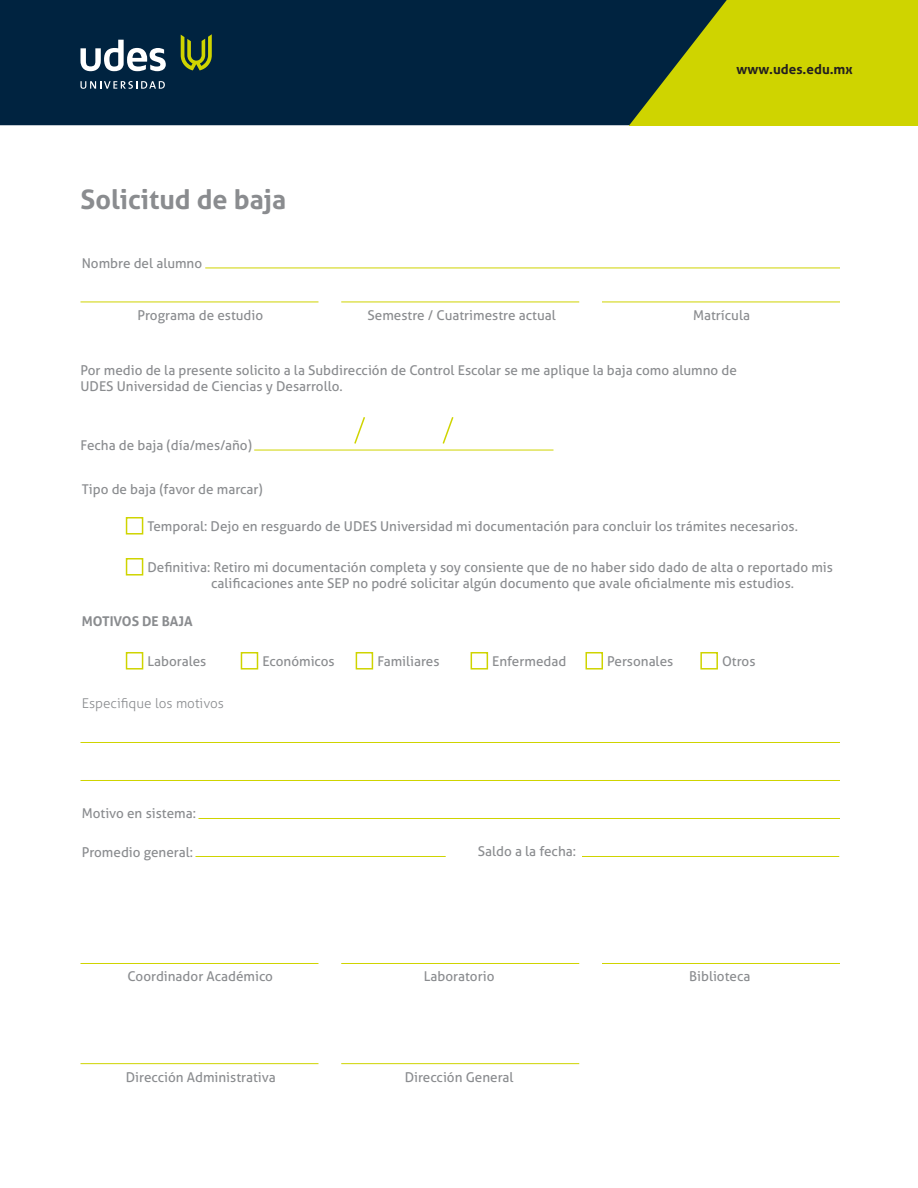
<style>
.page{position:relative;width:918px;height:1188px;background:#fff}
.page>*{position:absolute;margin:0;border:0;box-sizing:border-box;transform-origin:0 0}
.t1{font:700 27px "Aller";color:#8a8c8f}
.t2{font:13.5px/16.2px "Aller";color:#8a8c8f}
.t3{font:300 13.5px "Aller";color:#8a8c8f}
.t4{font:700 13.5px "Aller";color:#231f20}
.t5{font:700 13.5px "Aller";color:#8a8c8f}
</style>
<div class="page">
<div style="left:126px;top:517px;width:17px;height:18px;border:2px solid #cfd400"></div>
<div style="left:126px;top:652px;width:17px;height:18px;border:2px solid #cfd400"></div>
<div style="left:241px;top:652px;width:17px;height:18px;border:2px solid #cfd400"></div>
<div style="left:356px;top:652px;width:17px;height:18px;border:2px solid #cfd400"></div>
<div style="left:471px;top:652px;width:17px;height:18px;border:2px solid #cfd400"></div>
<div style="left:585px;top:652px;width:18px;height:18px;border:2px solid #cfd400"></div>
<div style="left:700px;top:652px;width:18px;height:18px;border:2px solid #cfd400"></div>
<div style="left:126px;top:558px;width:17px;height:18px;border:2px solid #cfd400"></div>
<hr style="left:205px;top:268px;width:635px;height:1px;background:#cfd400">
<hr style="left:254px;top:450px;width:299px;height:1px;background:#cfd400">
<hr style="left:80px;top:302px;width:238px;height:1px;background:#cfd400">
<hr style="left:80px;top:780px;width:760px;height:1px;background:#cfd400">
<hr style="left:195px;top:856px;width:251px;height:1px;background:#cfd400">
<hr style="left:582px;top:856px;width:257px;height:1px;background:#cfd400">
<hr style="left:80px;top:742px;width:760px;height:1px;background:#cfd400">
<hr style="left:198px;top:818px;width:642px;height:1px;background:#cfd400">
<hr style="left:341px;top:302px;width:238px;height:1px;background:#cfd400">
<hr style="left:602px;top:302px;width:238px;height:1px;background:#cfd400">
<hr style="left:80px;top:963px;width:238px;height:1px;background:#cfd400">
<hr style="left:341px;top:963px;width:238px;height:1px;background:#cfd400">
<hr style="left:602px;top:963px;width:238px;height:1px;background:#cfd400">
<hr style="left:80px;top:1063px;width:238px;height:1px;background:#cfd400">
<hr style="left:341px;top:1063px;width:238px;height:1px;background:#cfd400">
<svg style="left:354px;top:417px;width:11px;height:27px"></svg>
<svg style="left:442px;top:417px;width:12px;height:27px"></svg>
<div style="left:629px;top:0;width:289px;height:125px;background:#cfd400"></div>
<svg style="left:0;top:0;width:727px;height:125px;background:#0e2f3b"></svg>
<svg style="left:80px;top:40px;width:86px;height:31px"></svg>
<svg style="left:181px;top:34px;width:31px;height:36px"></svg>
<svg style="left:80px;top:81px;width:85px;height:8px"></svg>
<h1 class="t1" style="left:80px;top:183px;width:207px">Solicitud de baja</h1>
<p class="t2" style="left:82px;top:255px;width:122px">Nombre del alumno</p>
<p class="t4" style="left:737px;top:61px;width:118px">www.udes.edu.mx</p>
<p class="t2" style="left:138px;top:307px;width:127px">Programa de estudio</p>
<p class="t2" style="left:368px;top:307px;width:190px">Semestre / Cuatrimestre actual</p>
<p class="t2" style="left:693px;top:307px;width:58px">Matrícula</p>
<p class="t2" style="left:80px;top:362px;width:658px">Por medio de la presente solicito a la Subdirección de Control Escolar se me aplique la baja como alumno de<br>UDES Universidad de Ciencias y Desarrollo.</p>
<p class="t2" style="left:80px;top:437px;width:173px">Fecha de baja (día/mes/año)</p>
<p class="t2" style="left:82px;top:481px;width:183px">Tipo de baja (favor de marcar)</p>
<p class="t2" style="left:147px;top:518px;width:652px">Temporal: Dejo en resguardo de UDES Universidad mi documentación para concluir los trámites necesarios.</p>
<p class="t2" style="left:211px;top:559px;width:623px;text-indent:-64px">Definitiva: Retiro mi documentación completa y soy consiente que de no haber sido dado de alta o reportado mis calificaciones ante SEP no podré solicitar algún documento que avale oficialmente mis estudios.</p>
<p class="t5" style="left:82px;top:613px;width:112px">MOTIVOS DE BAJA</p>
<p class="t2" style="left:147px;top:653px;width:60px">Laborales</p>
<p class="t2" style="left:262px;top:653px;width:74px">Económicos</p>
<p class="t2" style="left:377px;top:653px;width:64px">Familiares</p>
<p class="t2" style="left:492px;top:653px;width:76px">Enfermedad</p>
<p class="t2" style="left:607px;top:653px;width:68px">Personales</p>
<p class="t2" style="left:722px;top:653px;width:35px">Otros</p>
<p class="t3" style="left:82px;top:695px;width:144px">Especifique los motivos</p>
<p class="t2" style="left:82px;top:806px;width:116px">Motivo en sistema:</p>
<p class="t2" style="left:82px;top:844px;width:113px">Promedio general:</p>
<p class="t2" style="left:478px;top:844px;width:100px">Saldo a la fecha:</p>
<p class="t2" style="left:128px;top:969px;width:147px">Coordinador Académico</p>
<p class="t2" style="left:424px;top:969px;width:72px">Laboratorio</p>
<p class="t2" style="left:689px;top:969px;width:63px">Biblioteca</p>
<p class="t2" style="left:126px;top:1069px;width:152px">Dirección Administrativa</p>
<p class="t2" style="left:405px;top:1069px;width:110px">Dirección General</p>
</div>
